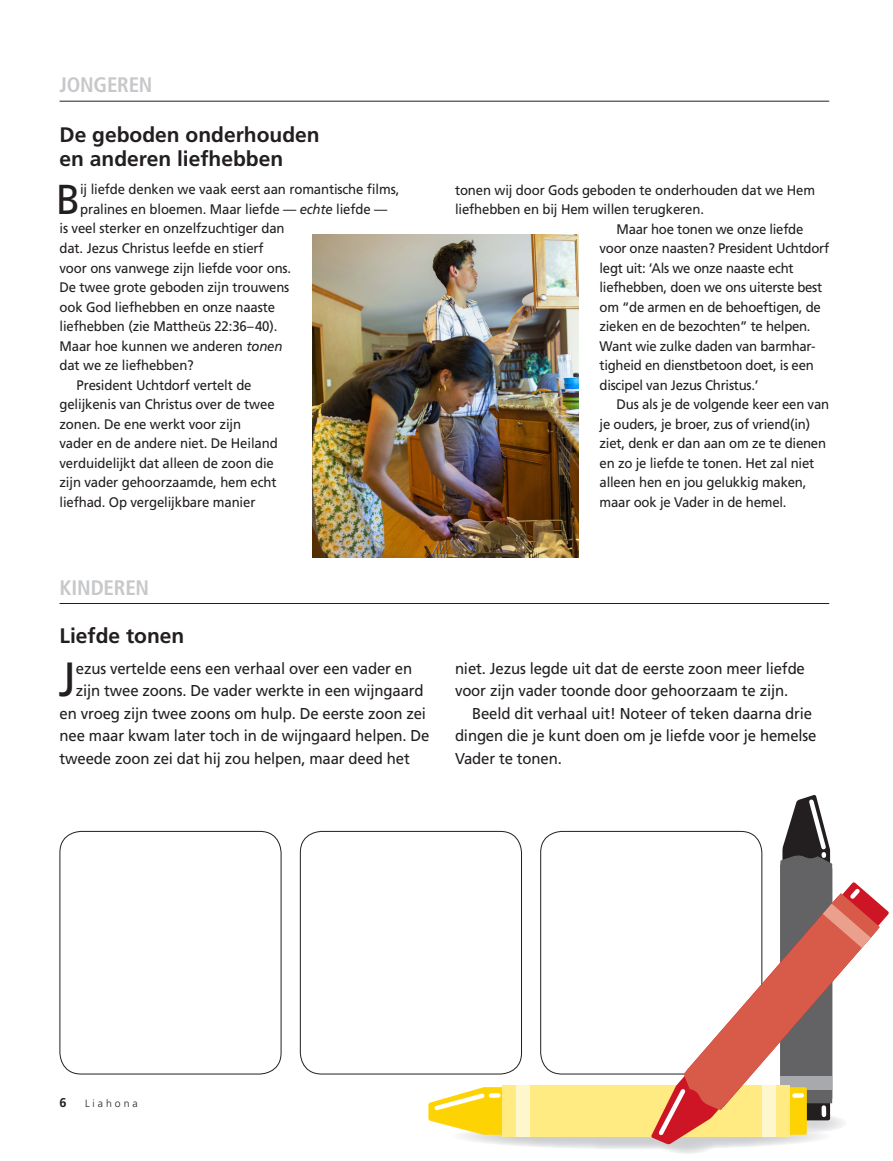
<style>
.page{position:relative;width:893px;height:1161px;background:#fff}
.page>*{position:absolute;margin:0;border:0;box-sizing:border-box;transform-origin:0 0}
.SUBARTchild_para_fir{font:48px "Frutigerlds Lat";color:#231f20;scale:.95 1}
.SUBARTyouth_para_fir{font:41.85px "Frutigerlds Lat";color:#231f20;scale:.95 1}
.SUBARTchildandyouth{font:700 21px/24px "Frutigerlds Lat";color:#231f20}
.section_title_fpm{font:700 condensed 21px "Frutigerlds Lat";letter-spacing:-.01em;color:#c7c8ca}
.SUBARTchild_para_fir-2{font:15.75px/22.5px "Frutigerlds Lat";letter-spacing:-.01em;color:#231f20;scale:.95 1}
.SUBARTchild_para{font:15.75px/22.5px "Frutigerlds Lat";letter-spacing:-.01em;color:#231f20;scale:.95 1}
.SUBARTyouth_para{font:13.8px/19.5px "Frutigerlds Lat";letter-spacing:-.015em;color:#231f20;scale:.95 1}
.SUBARTyouth_para_fir-2{font:13.8px "Frutigerlds Lat";letter-spacing:-.01em;color:#231f20;scale:.95 1}
.Folio_L{font:700 12.75px "Frutigerlds Lat";color:#231f20}
.Folio_L-2{font:300 10.5px "Frutigerlds Lat";letter-spacing:.28em;color:#231f20}
.s1{font-style:italic}
</style>
<div class="page">
<div style="left:60px;top:831px;width:221px;height:243px;border:1px solid #231f20;border-radius:21px"></div>
<img style="left:313px;top:235px;width:265px;height:323px">
<svg style="left:452px;top:1123px;width:380px;height:26px"></svg>
<svg style="left:660px;top:1135px;width:55px;height:19px"></svg>
<svg style="left:651px;top:904px;width:238px;height:241px"></svg>
<svg style="left:871px;top:896px;width:9px;height:214px"></svg>
<svg style="left:428px;top:795px;width:443px;height:344px"></svg>
<hr style="left:60px;top:101px;width:769px;height:1px;background:#231f20">
<hr style="left:60px;top:603px;width:769px;height:1px;background:#231f20">
<p class="section_title_fpm" style="left:60px;top:69px;width:95px">JONGEREN</p>
<p class="SUBARTchildandyouth" style="left:60px;top:123px;width:262px">De geboden onderhouden en anderen liefhebben</p>
<p class="SUBARTyouth_para_fir" style="left:56px;top:168px;width:27px">B</p>
<p class="SUBARTyouth_para_fir-2" style="left:80px;top:179px;width:338px">ij liefde denken we vaak eerst aan romantische films,</p>
<p class="SUBARTyouth_para_fir-2" style="left:80px;top:199px;width:325px">pralines en bloemen. Maar liefde — <span class="s1">echte</span> liefde —</p>
<p class="SUBARTyouth_para_fir-2" style="left:60px;top:218px;width:238px">is veel sterker en onzelfzuchtiger dan</p>
<p class="SUBARTyouth_para_fir-2" style="left:60px;top:238px;width:216px">dat. Jezus Christus leefde en stierf</p>
<p class="SUBARTyouth_para_fir-2" style="left:60px;top:257px;width:245px">voor ons vanwege zijn liefde voor ons.</p>
<p class="SUBARTyouth_para_fir-2" style="left:60px;top:277px;width:243px">De twee grote geboden zijn trouwens</p>
<p class="SUBARTyouth_para_fir-2" style="left:60px;top:296px;width:228px">ook God liefhebben en onze naaste</p>
<p class="SUBARTyouth_para_fir-2" style="left:60px;top:316px;width:231px">liefhebben (zie Mattheüs 22:36–40).</p>
<p class="SUBARTyouth_para_fir-2" style="left:60px;top:335px;width:236px">Maar hoe kunnen we anderen <span class="s1">tonen</span></p>
<p class="SUBARTyouth_para_fir-2" style="left:60px;top:355px;width:143px">dat we ze liefhebben?</p>
<p class="SUBARTyouth_para" style="left:60px;top:375px;width:231px;text-indent:17px">President Uchtdorf vertelt de gelijkenis van Christus over de twee zonen. De ene werkt voor zijn vader en de andere niet. De Heiland verduidelijkt dat alleen de zoon die zijn vader gehoorzaamde, hem echt liefhad. Op vergelijkbare manier</p>
<p class="SUBARTyouth_para" style="left:455px;top:180px;width:381px">tonen wij door Gods geboden te onderhouden dat we Hem liefhebben en bij Hem willen terugkeren.</p>
<p class="SUBARTyouth_para" style="left:600px;top:219px;width:243px;text-indent:17px">Maar hoe tonen we onze liefde voor onze naasten? President Uchtdorf legt uit: ‘Als we onze naaste echt liefhebben, doen we ons uiterste best om “de armen en de behoeftigen, de zieken en de bezochten” te helpen.<br>Want wie zulke daden van barmhar&shy;tigheid en dienstbetoon doet, is een discipel van Jezus Christus.’</p>
<p class="SUBARTyouth_para" style="left:600px;top:395px;width:243px;text-indent:17px">Dus als je de volgende keer een van je ouders, je broer, zus of vriend(in) ziet, denk er dan aan om ze te dienen en zo je liefde te tonen. Het zal niet alleen hen en jou gelukkig maken, maar ook je Vader in de hemel.</p>
<p class="section_title_fpm" style="left:60px;top:571px;width:91px">KINDEREN</p>
<p class="SUBARTchildandyouth" style="left:60px;top:623px;width:126px">Liefde tonen</p>
<p class="SUBARTchild_para_fir" style="left:59px;top:643px;width:20px">J</p>
<p class="SUBARTchild_para_fir-2" style="left:76px;top:657px;width:356px">ezus vertelde eens een verhaal over een vader en</p>
<p class="SUBARTchild_para_fir-2" style="left:76px;top:679px;width:368px">zijn twee zoons. De vader werkte in een wijngaard</p>
<p class="SUBARTchild_para_fir-2" style="left:60px;top:702px;width:387px">en vroeg zijn twee zoons om hulp. De eerste zoon zei</p>
<p class="SUBARTchild_para_fir-2" style="left:60px;top:724px;width:391px">nee maar kwam later toch in de wijngaard helpen. De</p>
<p class="SUBARTchild_para_fir-2" style="left:60px;top:747px;width:370px">tweede zoon zei dat hij zou helpen, maar deed het</p>
<p class="SUBARTchild_para_fir-2" style="left:455px;top:657px;width:370px">niet. Jezus legde uit dat de eerste zoon meer liefde voor zijn vader toonde door gehoorzaam te zijn.</p>
<p class="SUBARTchild_para" style="left:455px;top:702px;width:382px;text-indent:17px">Beeld dit verhaal uit! Noteer of teken daarna drie dingen die je kunt doen om je liefde voor je hemelse<br>Vader te tonen.</p>
<p class="Folio_L" style="left:60px;top:1092px;width:9px">6</p>
<p class="Folio_L-2" style="left:85px;top:1095px;width:54px">Liahona</p>
</div>
